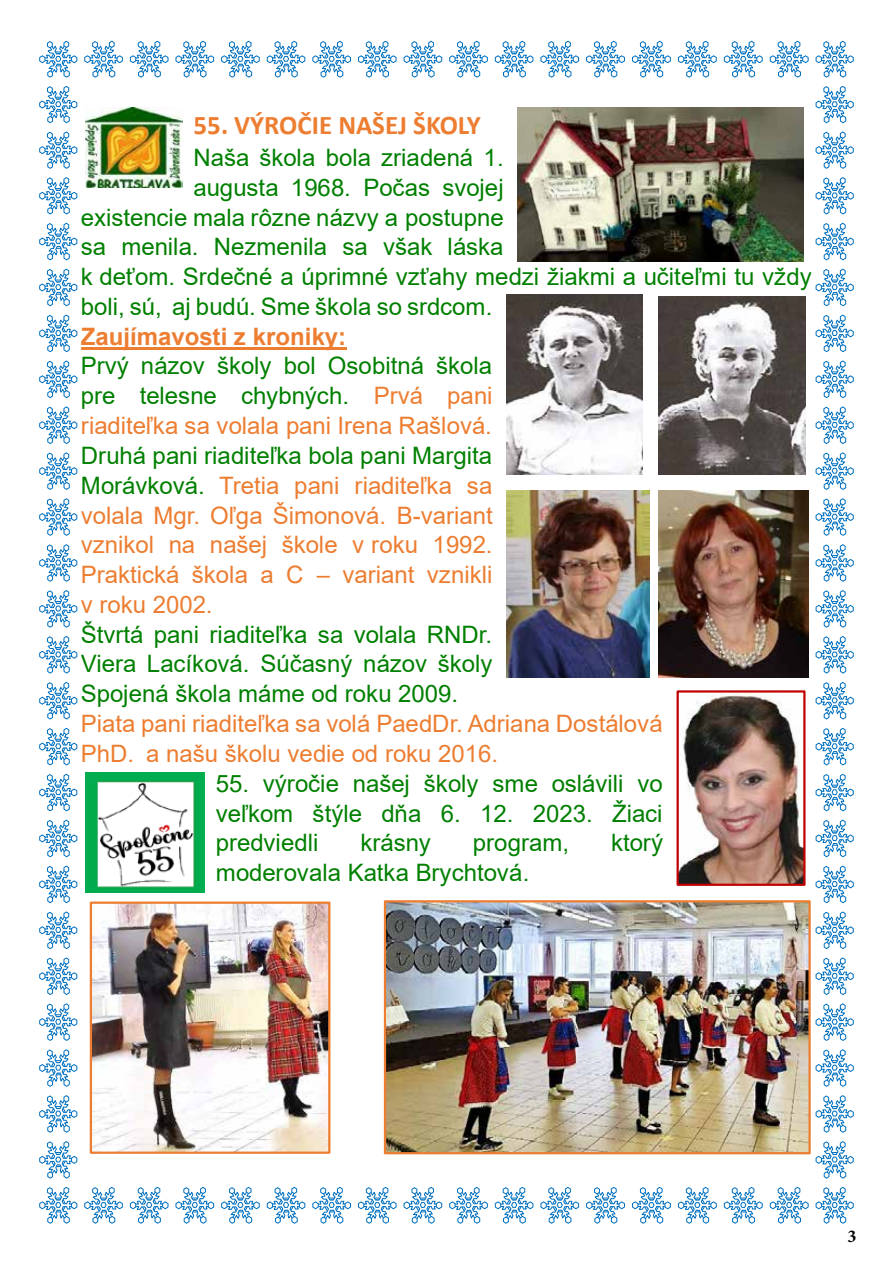
<style>
.page{position:relative;width:893px;height:1263px;background:#fff}
.page>*{position:absolute;margin:0;border:0;box-sizing:border-box;transform-origin:0 0}
.t1{font:700 27px "Calibri";color:#ed7d31}
.t2{font:24px/29.8px "Arial";color:#008000;text-align:justify}
.t3{font:24px/29.8px "Arial";color:#ed7d31;text-align:justify}
.t4{font:700 24px "Arial";color:#ed7d31}
.t5{font:700 18px "Minion Pro";color:#000}
.s1{color:#ed7d31}
.s2{color:#008000}
</style>
<div class="page">
<hr style="left:81px;top:347px;width:266px;height:2px;background:#ed7d31">
<img style="left:330px;top:910px;width:1px;height:62px">
<img style="left:383px;top:949px;width:1px;height:39px">
<img style="left:383px;top:988px;width:1px;height:39px">
<img style="left:383px;top:1027px;width:1px;height:62px">
<img style="left:517px;top:108px;width:286px;height:153px">
<img style="left:93px;top:904px;width:234px;height:247px">
<div style="left:90px;top:901px;width:240px;height:253px;border:2px solid #ed7d31"></div>
<img style="left:387px;top:903px;width:421px;height:248px">
<div style="left:384px;top:900px;width:427px;height:254px;border:2px solid #ed7d31"></div>
<img style="left:85px;top:108px;width:97px;height:79px">
<img style="left:506px;top:295px;width:136px;height:179px">
<img style="left:658px;top:297px;width:147px;height:177px">
<img style="left:506px;top:490px;width:144px;height:187px">
<img style="left:658px;top:490px;width:150px;height:187px">
<img style="left:679px;top:693px;width:123px;height:190px">
<div style="left:676px;top:690px;width:129px;height:196px;border:2px solid #c00000"></div>
<img style="left:85px;top:773px;width:120px;height:119px">
<svg style="left:39px;top:1187px;width:38px;height:36px"></svg>
<svg style="left:39px;top:41px;width:38px;height:36px"></svg>
<svg style="left:85px;top:1187px;width:38px;height:36px"></svg>
<svg style="left:130px;top:1187px;width:38px;height:36px"></svg>
<svg style="left:176px;top:1187px;width:38px;height:36px"></svg>
<svg style="left:221px;top:1187px;width:38px;height:36px"></svg>
<svg style="left:267px;top:1187px;width:38px;height:36px"></svg>
<svg style="left:313px;top:1187px;width:38px;height:36px"></svg>
<svg style="left:358px;top:1187px;width:38px;height:36px"></svg>
<svg style="left:404px;top:1187px;width:38px;height:36px"></svg>
<svg style="left:449px;top:1187px;width:39px;height:36px"></svg>
<svg style="left:495px;top:1187px;width:38px;height:36px"></svg>
<svg style="left:541px;top:1187px;width:38px;height:36px"></svg>
<svg style="left:586px;top:1187px;width:39px;height:36px"></svg>
<svg style="left:632px;top:1187px;width:39px;height:36px"></svg>
<svg style="left:678px;top:1187px;width:38px;height:36px"></svg>
<svg style="left:724px;top:1187px;width:38px;height:36px"></svg>
<svg style="left:770px;top:1187px;width:38px;height:36px"></svg>
<svg style="left:85px;top:41px;width:38px;height:36px"></svg>
<svg style="left:130px;top:41px;width:38px;height:36px"></svg>
<svg style="left:176px;top:41px;width:38px;height:36px"></svg>
<svg style="left:221px;top:41px;width:38px;height:36px"></svg>
<svg style="left:267px;top:41px;width:38px;height:36px"></svg>
<svg style="left:313px;top:41px;width:38px;height:36px"></svg>
<svg style="left:358px;top:41px;width:38px;height:36px"></svg>
<svg style="left:404px;top:41px;width:38px;height:36px"></svg>
<svg style="left:449px;top:41px;width:39px;height:36px"></svg>
<svg style="left:495px;top:41px;width:38px;height:36px"></svg>
<svg style="left:541px;top:41px;width:38px;height:36px"></svg>
<svg style="left:586px;top:41px;width:39px;height:36px"></svg>
<svg style="left:632px;top:41px;width:39px;height:36px"></svg>
<svg style="left:678px;top:41px;width:38px;height:36px"></svg>
<svg style="left:724px;top:41px;width:38px;height:36px"></svg>
<svg style="left:770px;top:41px;width:38px;height:36px"></svg>
<svg style="left:816px;top:1187px;width:37px;height:36px"></svg>
<svg style="left:816px;top:41px;width:37px;height:36px"></svg>
<svg style="left:816px;top:86px;width:37px;height:37px"></svg>
<svg style="left:816px;top:132px;width:37px;height:37px"></svg>
<svg style="left:816px;top:177px;width:37px;height:37px"></svg>
<svg style="left:816px;top:223px;width:37px;height:37px"></svg>
<svg style="left:816px;top:269px;width:37px;height:37px"></svg>
<svg style="left:816px;top:315px;width:37px;height:37px"></svg>
<svg style="left:816px;top:361px;width:37px;height:37px"></svg>
<svg style="left:816px;top:407px;width:37px;height:37px"></svg>
<svg style="left:816px;top:452px;width:37px;height:38px"></svg>
<svg style="left:816px;top:498px;width:37px;height:38px"></svg>
<svg style="left:816px;top:544px;width:37px;height:37px"></svg>
<svg style="left:816px;top:590px;width:37px;height:37px"></svg>
<svg style="left:816px;top:636px;width:37px;height:37px"></svg>
<svg style="left:816px;top:682px;width:37px;height:37px"></svg>
<svg style="left:816px;top:728px;width:37px;height:37px"></svg>
<svg style="left:816px;top:774px;width:37px;height:37px"></svg>
<svg style="left:816px;top:820px;width:37px;height:37px"></svg>
<svg style="left:816px;top:866px;width:37px;height:37px"></svg>
<svg style="left:816px;top:912px;width:37px;height:37px"></svg>
<svg style="left:816px;top:958px;width:37px;height:37px"></svg>
<svg style="left:816px;top:1003px;width:37px;height:38px"></svg>
<svg style="left:816px;top:1049px;width:37px;height:37px"></svg>
<svg style="left:816px;top:1095px;width:37px;height:37px"></svg>
<svg style="left:816px;top:1141px;width:37px;height:37px"></svg>
<svg style="left:39px;top:86px;width:38px;height:37px"></svg>
<svg style="left:39px;top:132px;width:38px;height:37px"></svg>
<svg style="left:39px;top:177px;width:38px;height:37px"></svg>
<svg style="left:39px;top:223px;width:38px;height:37px"></svg>
<svg style="left:39px;top:269px;width:38px;height:37px"></svg>
<svg style="left:39px;top:315px;width:38px;height:37px"></svg>
<svg style="left:39px;top:361px;width:38px;height:37px"></svg>
<svg style="left:39px;top:407px;width:38px;height:37px"></svg>
<svg style="left:39px;top:452px;width:38px;height:38px"></svg>
<svg style="left:39px;top:498px;width:38px;height:38px"></svg>
<svg style="left:39px;top:544px;width:38px;height:37px"></svg>
<svg style="left:39px;top:590px;width:38px;height:37px"></svg>
<svg style="left:39px;top:636px;width:38px;height:37px"></svg>
<svg style="left:39px;top:682px;width:38px;height:37px"></svg>
<svg style="left:39px;top:728px;width:38px;height:37px"></svg>
<svg style="left:39px;top:774px;width:38px;height:37px"></svg>
<svg style="left:39px;top:820px;width:38px;height:37px"></svg>
<svg style="left:39px;top:866px;width:38px;height:37px"></svg>
<svg style="left:39px;top:912px;width:38px;height:37px"></svg>
<svg style="left:39px;top:958px;width:38px;height:37px"></svg>
<svg style="left:39px;top:1003px;width:38px;height:38px"></svg>
<svg style="left:39px;top:1049px;width:38px;height:37px"></svg>
<svg style="left:39px;top:1095px;width:38px;height:37px"></svg>
<svg style="left:39px;top:1141px;width:38px;height:37px"></svg>
<p class="t1" style="left:193px;top:106px;width:289px">55. VÝROČIE NAŠEJ ŠKOLY</p>
<p class="t2" style="left:193px;top:143px;width:312px">Naša škola bola zriadená 1.</p>
<p class="t2" style="left:193px;top:172px;width:312px">augusta 1968. Počas svojej</p>
<p class="t2" style="left:81px;top:202px;width:424px">existencie mala rôzne názvy a postupne</p>
<p class="t2" style="left:81px;top:232px;width:424px">sa menila. Nezmenila sa však láska</p>
<p class="t2" style="left:81px;top:262px;width:732px">k deťom. Srdečné a úprimné vzťahy medzi žiakmi a učiteľmi tu vždy</p>
<p class="t2" style="left:81px;top:291px;width:413px">boli, sú, aj budú. Sme škola so srdcom.</p>
<p class="t4" style="left:81px;top:319px;width:267px">Zaujímavosti z kroniky:</p>
<p class="t2" style="left:81px;top:351px;width:413px">Prvý názov školy bol Osobitná škola pre telesne chybných. <span class="s1">Prvá pani riaditeľka sa volala pani Irena Rašlová.</span></p>
<p class="t3" style="left:81px;top:440px;width:413px"><span class="s2">Druhá pani riaditeľka bola pani Margita Morávková.</span> Tretia pani riaditeľka sa volala Mgr. Oľga Šimonová. B-variant vznikol na našej škole v roku 1992.<br>Praktická škola a C – variant vznikli v roku 2002.</p>
<p class="t2" style="left:81px;top:619px;width:413px">Štvrtá pani riaditeľka sa volala RNDr.<br>Viera Lacíková. Súčasný názov školy Spojená škola máme od roku 2009.</p>
<p class="t3" style="left:81px;top:709px;width:583px">Piata pani riaditeľka sa volá PaedDr. Adriana Dostálová<br>PhD. a našu školu vedie od roku 2016.</p>
<p class="t2" style="left:216px;top:768px;width:448px">55. výročie našej školy sme oslávili vo veľkom štýle dňa 6. 12. 2023. Žiaci predviedli</p>
<p class="t2" style="left:360px;top:828px;width:72px">krásny</p>
<p class="t2" style="left:473px;top:828px;width:98px">program,</p>
<p class="t2" style="left:611px;top:828px;width:53px">ktorý</p>
<p class="t2" style="left:216px;top:857px;width:315px">moderovala Katka Brychtová.</p>
<p class="t5" style="left:848px;top:1223px;width:10px">3</p>
</div>
